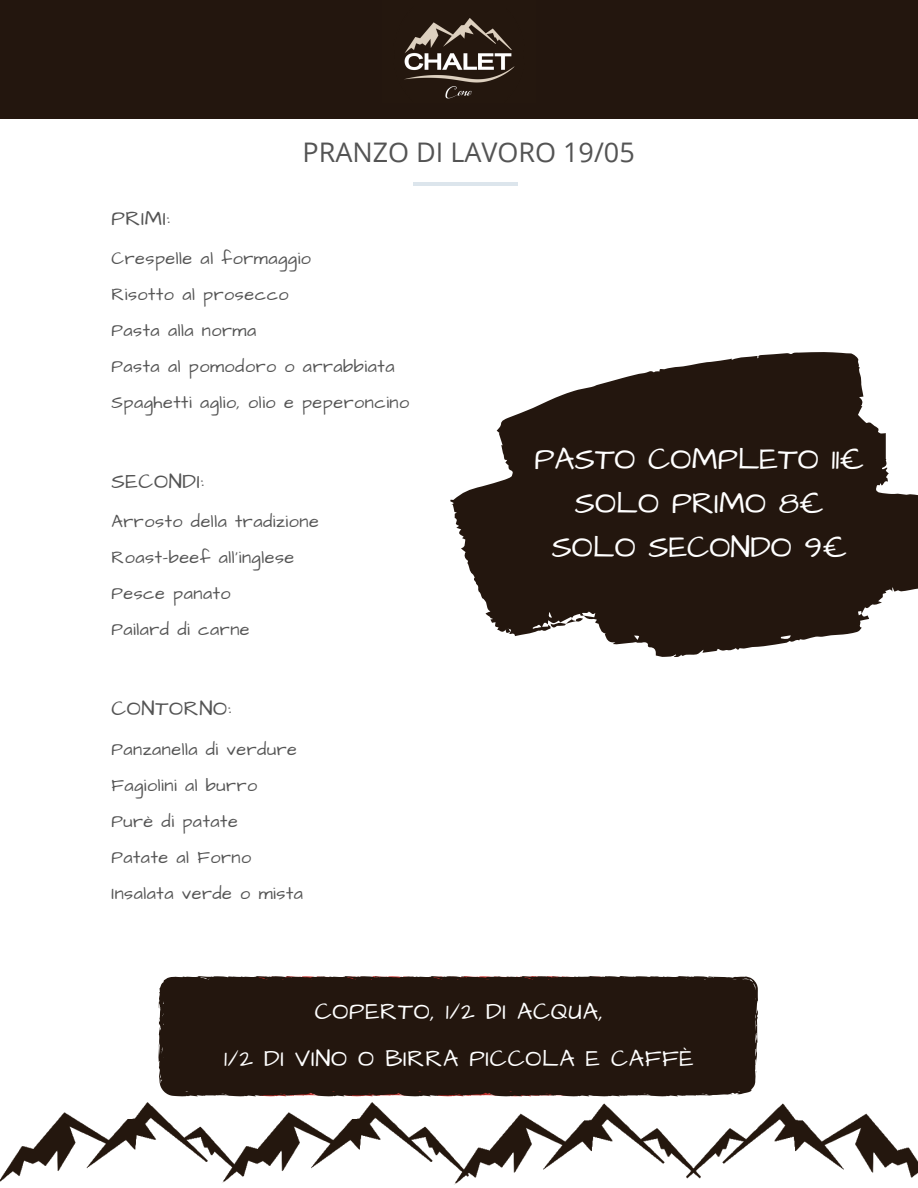
<style>
.page{position:relative;width:918px;height:1188px;background:#fff}
.page>*{position:absolute;margin:0;border:0;box-sizing:border-box;transform-origin:0 0}
.t1{font:31.5px/43.8px "Architects Daughter";color:#fff;text-align:center}
.t2{font:27px "Open Sans";color:#545454}
.t3{font:24px/47.2px "Architects Daughter";letter-spacing:.03em;color:#fff;text-align:center}
.t4{font:21px "Architects Daughter";letter-spacing:.03em;color:#545454}
.t5{font:18px/36px "Architects Daughter";letter-spacing:.03em;color:#545454}
</style>
<div class="page">
<img style="left:0;top:1002px;width:179px;height:180px">
<img style="left:179px;top:1096px;width:232px;height:87px">
<img style="left:411px;top:1096px;width:231px;height:89px">
<img style="left:642px;top:1096px;width:276px;height:83px">
<div style="left:159px;top:976px;width:599px;height:120px;background:#23160e"></div>
<hr style="left:413px;top:182px;width:104px;height:4px;background:#dce5ec">
<div style="left:0;top:0;width:918px;height:118px;background:#23160e"></div>
<img style="left:404px;top:18px;width:111px;height:81px">
<svg style="left:450px;top:352px;width:468px;height:305px;fill:#23160e"></svg>
<svg style="left:506px;top:627px;width:5px;height:6px"></svg>
<svg style="left:551px;top:618px;width:32px;height:10px"></svg>
<h2 class="t2" style="left:303px;top:133px;width:334px">PRANZO DI LAVORO 19/05</h2>
<p class="t4" style="left:111px;top:204px;width:60px">PRIMI:</p>
<p class="t5" style="left:111px;top:241px;width:299px">Crespelle al formaggio<br>Risotto al prosecco<br>Pasta alla norma<br>Pasta al pomodoro o arrabbiata<br>Spaghetti aglio, olio e peperoncino</p>
<p class="t4" style="left:111px;top:467px;width:94px">SECONDI:</p>
<p class="t5" style="left:111px;top:504px;width:209px">Arrosto della tradizione<br>Roast-beef all'inglese<br>Pesce panato<br>Pailard di carne</p>
<p class="t4" style="left:111px;top:694px;width:121px">CONTORNO:</p>
<p class="t5" style="left:111px;top:731px;width:193px">Panzanella di verdure<br>Fagiolini al burro<br>Purè di patate<br>Patate al Forno<br>Insalata verde o mista</p>
<h1 class="t1" style="left:535px;top:438px;width:331px">PASTO COMPLETO 11€<br>SOLO PRIMO 8€<br>SOLO SECONDO 9€</h1>
<h3 class="t3" style="left:224px;top:988px;width:471px">COPERTO, 1/2 DI ACQUA,<br>1/2 DI VINO O BIRRA PICCOLA E CAFFÈ</h3>
</div>
